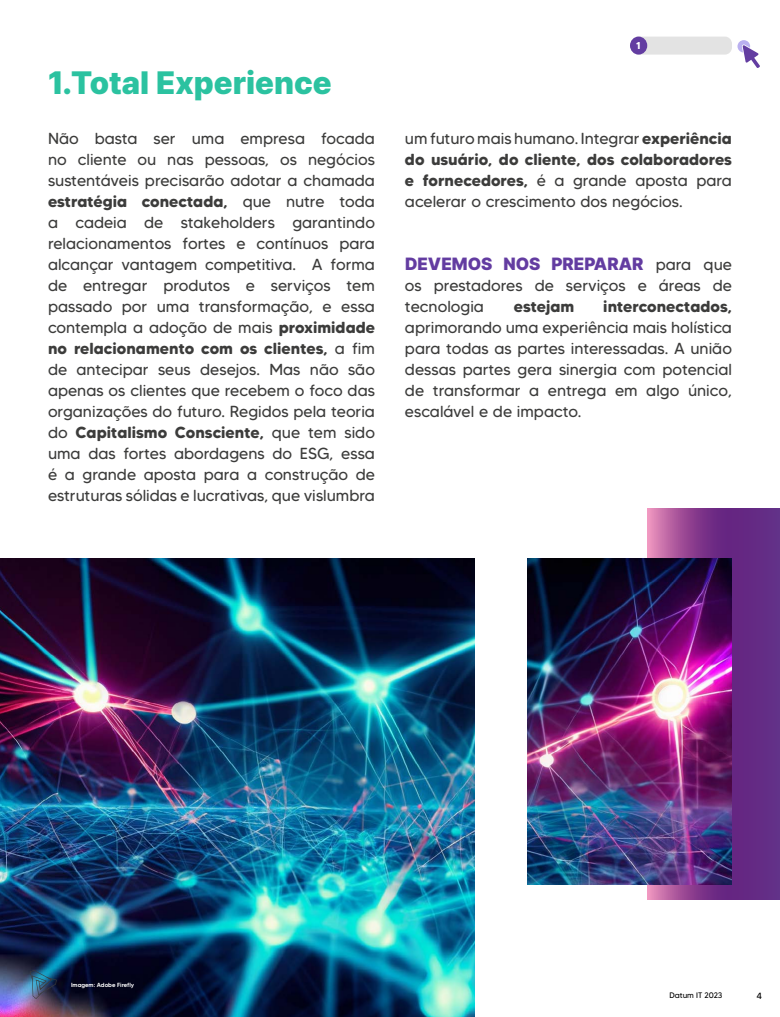
<style>
.page{position:relative;width:780px;height:1017px;background:#fff}
.page>*{position:absolute;margin:0;border:0;box-sizing:border-box;transform-origin:0 0}
.t1{font:900 32px "Pretendard";color:#2bc2a0}
.t2{font:900 17.5px "Pretendard";color:#633ca1}
.t3{font:16px/21px "MADE Tommy Soft";color:#3c3c3b;text-align:justify}
.t4{font:700 16px "MADE Tommy Soft";color:#3c3c3b}
.t5{font:700 10px "MADE Tommy Soft";color:#fff}
.t6{font:9px "MADE Tommy Soft";color:#000}
.t7{font:8px "MADE Tommy Soft";letter-spacing:-.005em;color:#000}
.t8{font:500 6px "MADE Tommy Soft";color:#fff}
.s1{font-weight:700}
.s2{font-family:"MADE Tommy Soft";font-weight:400;font-size:16px;color:#3c3c3b}
</style>
<div class="page">
<svg style="left:648px;top:509px;width:132px;height:391px;background:#703288"></svg>
<img style="left:0;top:559px;width:475px;height:458px">
<img style="left:528px;top:559px;width:204px;height:326px">
<div style="left:631px;top:37px;width:101px;height:18px;background:#e3e3e3;border-radius:7px"></div>
<div style="left:630px;top:37px;width:17px;height:18px;background:#633da1;border-radius:50%"></div>
<svg style="left:737px;top:40px;width:23px;height:28px"></svg>
<svg style="left:30px;top:970px;width:27px;height:29px"></svg>
<p class="t5" style="left:636px;top:39px;width:6px">1</p>
<h1 class="t1" style="left:48px;top:59px;width:285px">1.Total Experience</h1>
<p class="t3" style="left:48px;top:128px;width:329px">Não basta ser uma empresa focada no cliente ou nas pessoas, os negócios sustentáveis precisarão adotar a chamada <span class="s1">estratégia conectada,</span> que nutre toda a cadeia de stakeholders garantindo relacionamentos fortes e contínuos para alcançar vantagem competitiva. A forma de entregar produtos e serviços tem passado por uma transformação, e essa contempla a adoção de mais <span class="s1">proximidade no relacionamento com os clientes,</span> a fim de antecipar seus desejos. Mas não são apenas os clientes que recebem o foco das organizações do futuro. Regidos pela teoria do <span class="s1">Capitalismo Consciente,</span> que tem sido uma das fortes abordagens do ESG, essa é a grande aposta para a construção de estruturas sólidas e lucrativas, que vislumbra</p>
<p class="t3" style="left:405px;top:128px;width:329px">um futuro mais humano. Integrar <span class="s1">experiência do usuário, do cliente, dos colaboradores e fornecedores,</span> é a grande aposta para acelerar o crescimento dos negócios.</p>
<p class="t2" style="left:405px;top:251px;width:328px">DEVEMOS NOS PREPARAR <span class="s2">para que</span></p>
<p class="t3" style="left:405px;top:275px;width:329px">os prestadores de serviços e áreas de tecnologia</p>
<p class="t4" style="left:514px;top:297px;width:62px">estejam</p>
<p class="t4" style="left:603px;top:297px;width:130px">interconectados,</p>
<p class="t3" style="left:405px;top:317px;width:329px">aprimorando uma experiência mais holística para todas as partes interessadas. A união dessas partes gera sinergia com potencial de transformar a entrega em algo único, escalável e de impacto.</p>
<p class="t8" style="left:71px;top:981px;width:65px">Imagem: Adobe Firefly</p>
<p class="t7" style="left:670px;top:991px;width:54px">Datum IT 2023</p>
<p class="t6" style="left:756px;top:990px;width:7px">4</p>
</div>
